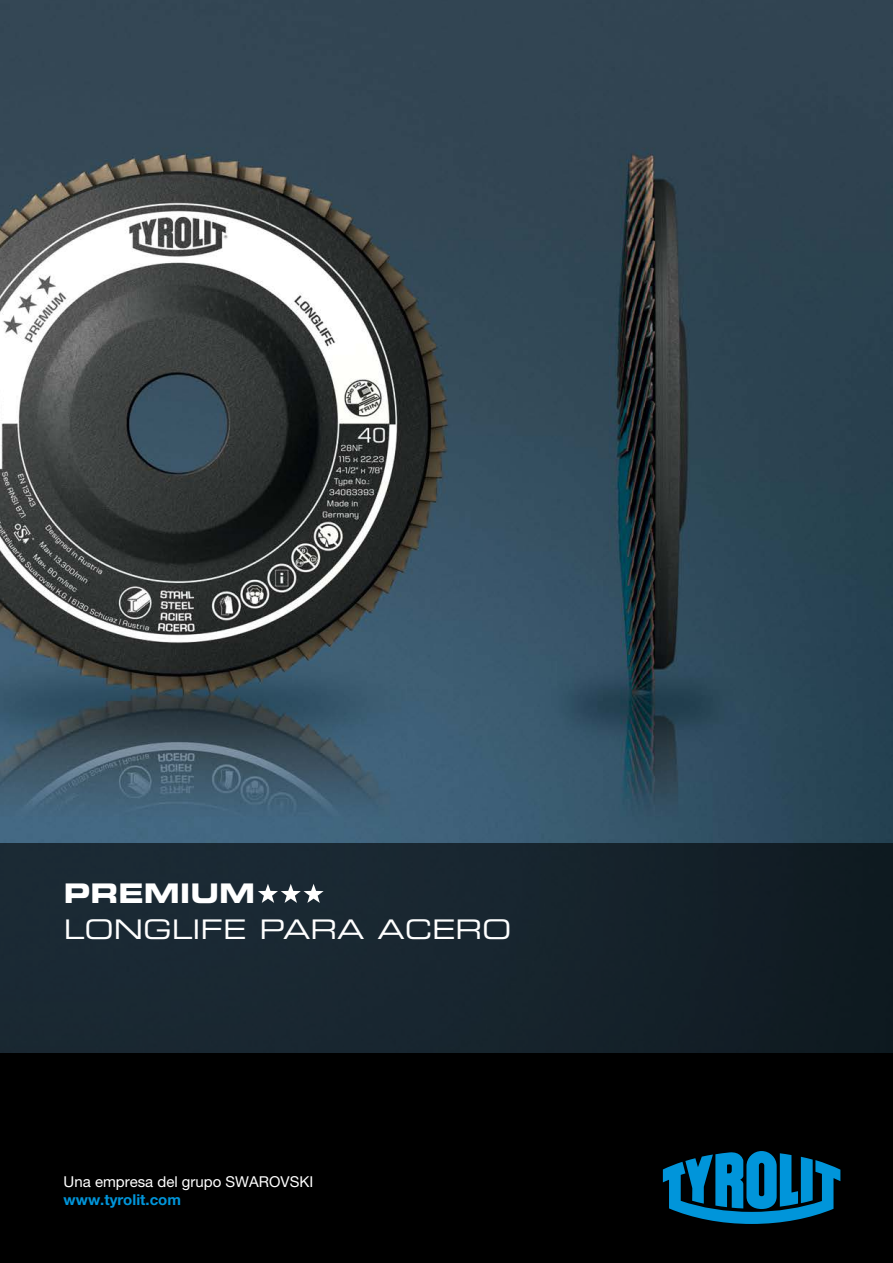
<style>
.page{position:relative;width:893px;height:1263px;background:#fff}
.page>*{position:absolute;margin:0;border:0;box-sizing:border-box;transform-origin:0 0}
.t1{font:27px "Eurostile LT Std Ex 2";color:#fff}
.t2{font:27px "Eurostile LT Std Bold Ex 2";color:#fff}
.t3{font:15px "Helvetica Neue LT Pro";color:#fff}
.t4{font:700 15px "Helvetica Neue LT Pro";color:#0095da}
</style>
<div class="page">
<img style="left:0;top:0;width:893px;height:843px">
<div style="left:0;top:1053px;width:893px;height:210px;background:#000"></div>
<div style="left:0;top:843px;width:893px;height:210px;background:linear-gradient(to right,#1d2c37,#111c23)"></div>
<svg style="left:663px;top:1151px;width:177px;height:73px"></svg>
<svg style="left:258px;top:884px;width:66px;height:19px"></svg>
<h1 class="t2" style="left:64px;top:874px;width:193px">PREMIUM</h1>
<h1 class="t1" style="left:64px;top:911px;width:449px">LONGLIFE PARA ACERO</h1>
<p class="t3" style="left:64px;top:1172px;width:251px">Una empresa del grupo SWAROVSKI</p>
<p class="t4" style="left:64px;top:1190px;width:119px">www.tyrolit.com</p>
</div>
